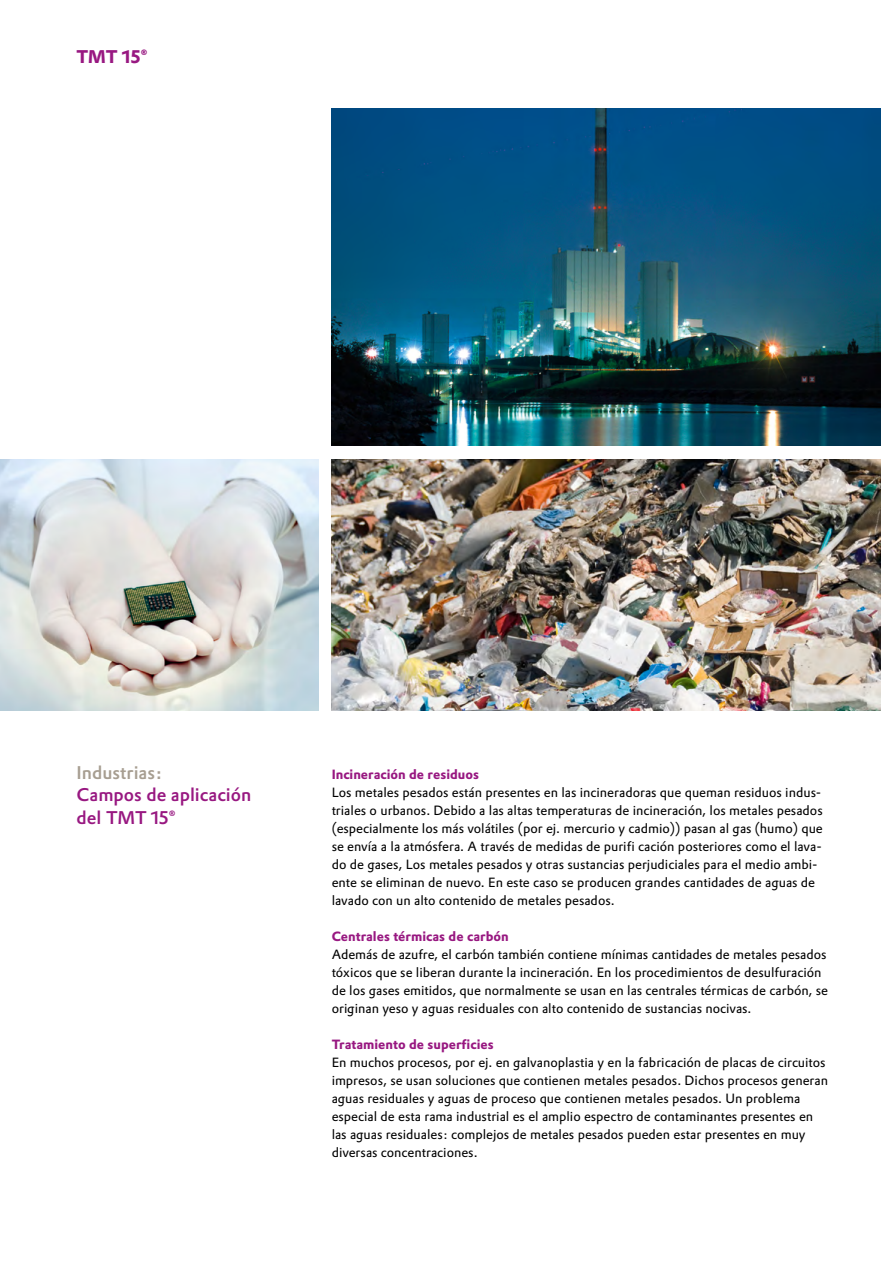
<style>
.page{position:relative;width:893px;height:1263px;background:#fff}
.page>*{position:absolute;margin:0;border:0;box-sizing:border-box;transform-origin:0 0}
._12_Copy_Prokyon_12{font:500 18px "Evonik Prokyon";color:#981881}
._12_Copy_Prokyon_12-2{font:500 18px "Evonik Prokyon";color:#a79e91}
._12_Copy_Prokyon_12-3{font:700 18px "Evonik Prokyon";color:#981881}
._08_Copy_Prokyon_8_7{font:13.2px/18px "Evonik Prokyon";color:#000}
._08_Copy_Prokyon_8_7-2{font:700 13.2px "Evonik Prokyon";color:#981881}
</style>
<div class="page">
<img style="left:0;top:459px;width:319px;height:252px">
<img style="left:332px;top:459px;width:548px;height:252px">
<img style="left:332px;top:108px;width:548px;height:338px">
<p class="_12_Copy_Prokyon_12-3" style="left:77px;top:42px;width:73px">TMT 15®</p>
<p class="_12_Copy_Prokyon_12-2" style="left:77px;top:758px;width:87px">Industrias:</p>
<p class="_12_Copy_Prokyon_12" style="left:77px;top:780px;width:176px">Campos de aplicación</p>
<p class="_12_Copy_Prokyon_12" style="left:77px;top:803px;width:101px">del TMT 15®</p>
<p class="_08_Copy_Prokyon_8_7-2" style="left:332px;top:763px;width:149px">Incineración de residuos</p>
<p class="_08_Copy_Prokyon_8_7" style="left:332px;top:782px;width:493px">Los metales pesados están presentes en las incineradoras que queman residuos indus&shy;triales o urbanos. Debido a las altas temperaturas de incineración, los metales pesados (especialmente los más volátiles (por ej. mercurio y cadmio)) pasan al gas (humo) que se envía a la atmósfera. A través de medidas de purifi cación posteriores como el lava&shy;do de gases, Los metales pesados y otras sustancias perjudiciales para el medio ambi&shy;ente se eliminan de nuevo. En este caso se producen grandes cantidades de aguas de lavado con un alto contenido de metales pesados.</p>
<p class="_08_Copy_Prokyon_8_7-2" style="left:332px;top:925px;width:179px">Centrales térmicas de carbón</p>
<p class="_08_Copy_Prokyon_8_7" style="left:332px;top:944px;width:498px">Además de azufre, el carbón también contiene mínimas cantidades de metales pesados tóxicos que se liberan durante la incineración. En los procedimientos de desulfuración de los gases emitidos, que normalmente se usan en las centrales térmicas de carbón, se originan yeso y aguas residuales con alto contenido de sustancias nocivas.</p>
<p class="_08_Copy_Prokyon_8_7-2" style="left:332px;top:1033px;width:163px">Tratamiento de superficies</p>
<p class="_08_Copy_Prokyon_8_7" style="left:332px;top:1052px;width:498px">En muchos procesos, por ej. en galvanoplastia y en la fabricación de placas de circuitos impresos, se usan soluciones que contienen metales pesados. Dichos procesos generan aguas residuales y aguas de proceso que contienen metales pesados. Un problema especial de esta rama industrial es el amplio espectro de contaminantes presentes en las aguas residuales: complejos de metales pesados pueden estar presentes en muy</p>
<p class="_08_Copy_Prokyon_8_7" style="left:332px;top:1142px;width:147px">diversas concentraciones.</p>
</div>
